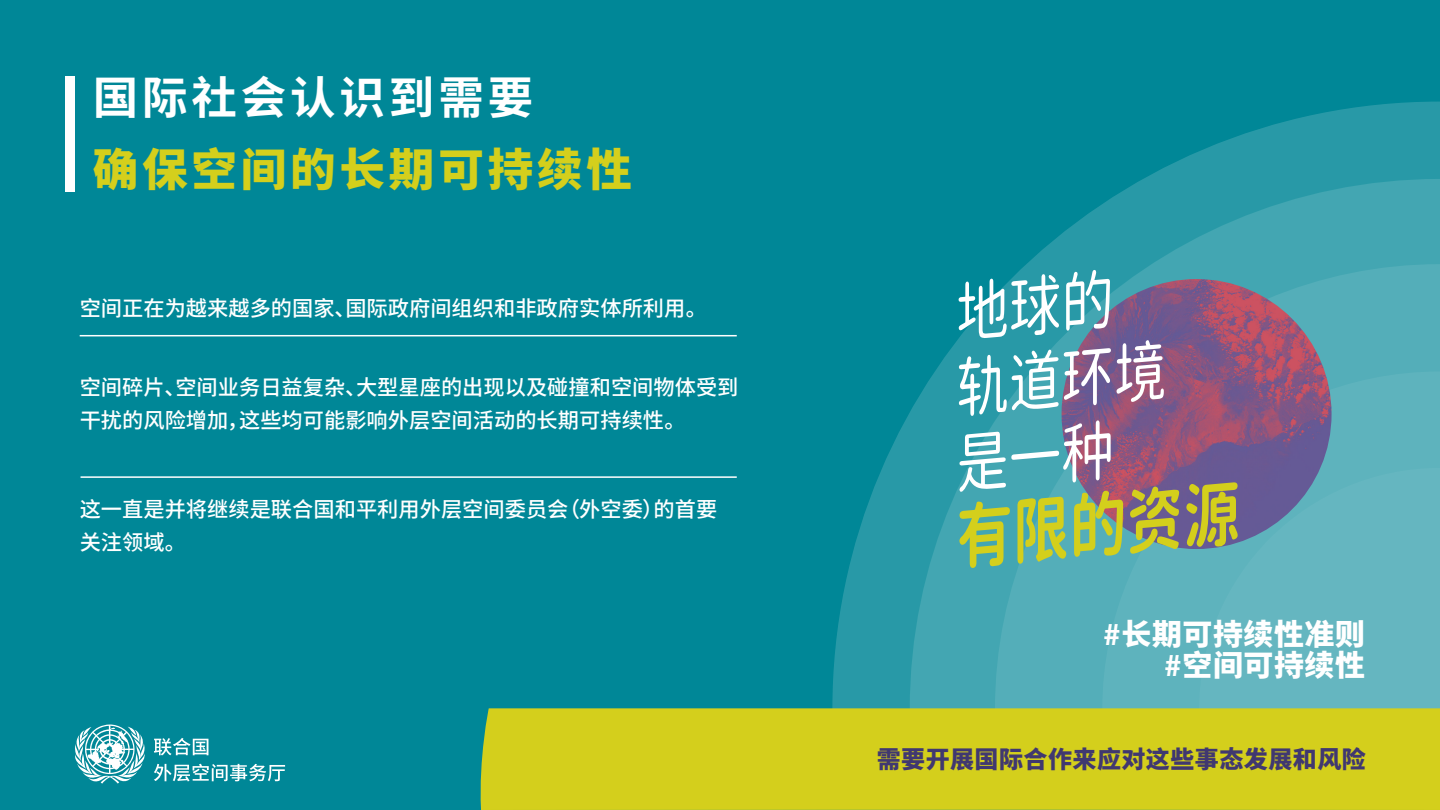
<style>
.page{position:relative;width:1440px;height:810px;background:#008797}
.page>*{position:absolute;margin:0;border:0;box-sizing:border-box;transform-origin:0 0}
.t1{font:70.95px "Resource Han Rounded CN Bold";color:#d4cf1c;scale:.8 1}
.t2{font:65.78px/75.2px "Resource Han Rounded CN Regular";color:#fff;scale:.8 1}
.t3{font:800 45px "Source Han Sans CN";letter-spacing:.085em;color:#d4cf1c}
.t4{font:700 45px "Source Han Sans CN";letter-spacing:.085em;color:#fff}
.t5{font:800 29.55px/30.4px "Source Han Sans CN";letter-spacing:.02em;color:#fff;text-align:right}
.t6{font:800 24px "Source Han Sans CN";letter-spacing:.02em;color:#403870}
.t7{font:500 21.23px/33px "Source Han Sans SC";color:#fff}
.s1{font-family:"Avenir LT Std";font-weight:900}
</style>
<div class="page">
<svg style="left:832px;top:102px;width:608px;height:606px"></svg>
<svg style="left:910px;top:179px;width:530px;height:529px"></svg>
<svg style="left:995px;top:264px;width:445px;height:444px;background:#47a7b3"></svg>
<svg style="left:1102px;top:371px;width:338px;height:337px;background:#5cb2bc"></svg>
<div style="left:1199px;top:468px;width:241px;height:240px;background:#65b6c0"></div>
<div style="left:480px;top:708px;width:960px;height:102px;background:#d4cf1c"></div>
<svg style="left:75px;top:725px;width:70px;height:59px"></svg>
<svg style="left:154px;top:738px;width:54px;height:17px"></svg>
<svg style="left:154px;top:764px;width:131px;height:17px"></svg>
<hr style="left:80px;top:335px;width:657px;height:1px;background:#fff">
<hr style="left:81px;top:476px;width:656px;height:2px;background:#fff">
<div style="left:66px;top:76px;width:9px;height:115px;background:#fff"></div>
<img style="left:1062px;top:279px;width:270px;height:270px;border-radius:135px">
<h3 class="t4" style="left:93px;top:72px;width:442px">国际社会认识到需要</h3>
<h3 class="t3" style="left:93px;top:144px;width:541px">确保空间的长期可持续性</h3>
<p class="t7" style="left:80px;top:292px;width:629px">空间正在为越来越多的国家、国际政府间组织和非政府实体所利用。</p>
<p class="t7" style="left:80px;top:371px;width:660px">空间碎片、空间业务日益复杂、大型星座的出现以及碰撞和空间物体受到干扰的风险增加，这些均可能影响外层空间活动的长期可持续性。</p>
<p class="t7" style="left:80px;top:493px;width:639px">这一直是并将继续是联合国和平利用外层空间委员会（外空委）的首要关注领域。</p>
<h2 class="t2" style="left:938px;top:278px;width:274px;rotate:-5deg">地球的轨道环境是一种</h2>
<h1 class="t1" style="left:950px;top:498px;width:358px;rotate:-5deg">有限的资源</h1>
<h3 class="t5" style="left:1103px;top:620px;width:263px"><span class="s1">#</span>长期可持续性准则<span class="s1">#</span>空间可持续性</h3>
<p class="t6" style="left:877px;top:746px;width:491px">需要开展国际合作来应对这些事态发展和风险</p>
</div>
